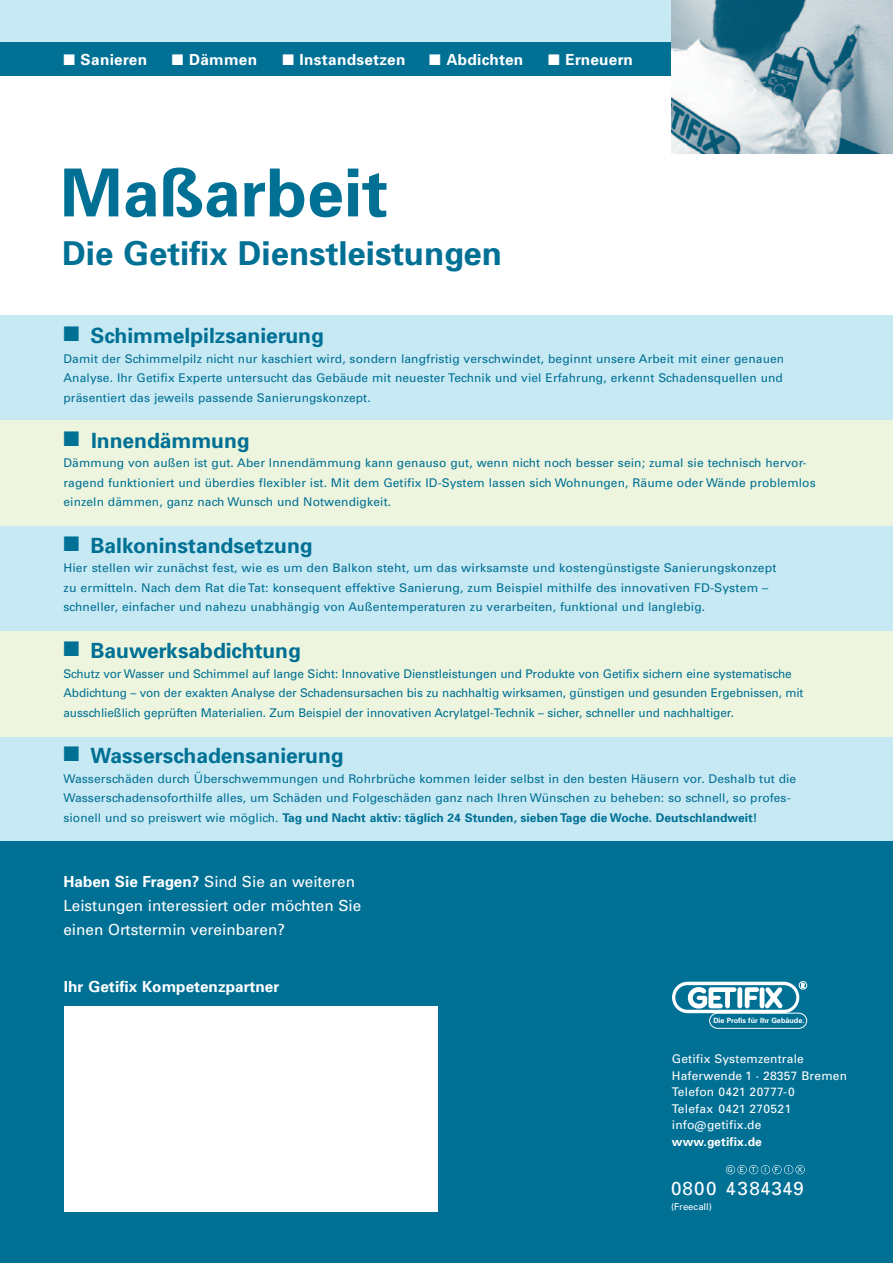
<style>
.page{position:relative;width:893px;height:1263px;background:#fff}
.page>*{position:absolute;margin:0;border:0;box-sizing:border-box;transform-origin:0 0}
.t1{font:700 66.3px "Univers";color:#007095}
.t2{font:700 33px "Univers";color:#007095}
.t3{font:700 21px "Univers";color:#007095}
.t4{font:18.75px "Univers";letter-spacing:.055em;color:#fff}
.t5{font:15.3px/24px "Univers";color:#fff}
.t6{font:700 15.3px "Univers";letter-spacing:.02em;color:#fff}
.t7{font:12px/19.5px "Univers";letter-spacing:.005em;color:#007095}
.t8{font:12px/16.5px "Univers";letter-spacing:.015em;color:#fff}
.t9{font:700 12px "Univers";letter-spacing:.015em;color:#fff}
.t10{font:9.45px "Univers";color:#fff}
.t11{font:700 7.2px "Univers";color:#fff}
.t12{font:6.9px "Univers";color:#fff}
.s1{font-weight:700}
</style>
<div class="page">
<div style="left:0;top:0;width:892px;height:53px;background:#c7e9f4"></div>
<div style="left:0;top:316px;width:892px;height:105px;background:#c7e9f4"></div>
<div style="left:0;top:526px;width:892px;height:105px;background:#c7e9f4"></div>
<div style="left:0;top:736px;width:892px;height:106px;background:#c7e9f4"></div>
<div style="left:0;top:421px;width:892px;height:105px;background:#edf5de"></div>
<div style="left:0;top:631px;width:892px;height:105px;background:#edf5de"></div>
<div style="left:0;top:842px;width:892px;height:421px;background:#007095"></div>
<div style="left:64px;top:1006px;width:374px;height:206px;background:#fff"></div>
<div style="left:799px;top:981px;width:8px;height:8px;border:1px solid #fff;border-radius:50%"></div>
<svg style="left:672px;top:982px;width:135px;height:47px"></svg>
<div style="left:726px;top:1165px;width:9px;height:9px;border:1px solid #fff;border-radius:50%"></div>
<div style="left:737px;top:1165px;width:10px;height:9px;border:1px solid #fff;border-radius:50%"></div>
<div style="left:749px;top:1165px;width:9px;height:9px;border:1px solid #fff;border-radius:50%"></div>
<div style="left:761px;top:1165px;width:9px;height:9px;border:1px solid #fff;border-radius:50%"></div>
<div style="left:795px;top:1165px;width:10px;height:9px;border:1px solid #fff;border-radius:50%"></div>
<div style="left:784px;top:1165px;width:9px;height:9px;border:1px solid #fff;border-radius:50%"></div>
<div style="left:772px;top:1165px;width:9px;height:9px;border:1px solid #fff;border-radius:50%"></div>
<div style="left:0;top:42px;width:689px;height:34px;background:#007095"></div>
<img style="left:672px;top:0;width:220px;height:153px">
<p class="t6" style="left:63px;top:53px;width:85px">■ Sanieren</p>
<p class="t6" style="left:172px;top:53px;width:87px">■ Dämmen</p>
<p class="t6" style="left:282px;top:53px;width:124px">■ Instandsetzen</p>
<p class="t6" style="left:429px;top:53px;width:96px">■ Abdichten</p>
<p class="t6" style="left:548px;top:53px;width:86px">■ Erneuern</p>
<h1 class="t1" style="left:60px;top:169px;width:329px">Maßarbeit</h1>
<h2 class="t2" style="left:62px;top:241px;width:441px">Die Getifix Dienstleistungen</h2>
<h3 class="t3" style="left:63px;top:327px;width:262px">■ Schimmelpilzsanierung</h3>
<p class="t7" style="left:63px;top:350px;width:722px;text-align:justify">Damit der Schimmelpilz nicht nur kaschiert wird, sondern langfristig verschwindet, beginnt unsere Arbeit mit einer genauen Analyse. Ihr Getifix Experte untersucht das Gebäude mit neuester Technik und viel Erfahrung, erkennt Schadensquellen und präsentiert das jeweils passende Sanierungskonzept.</p>
<h3 class="t3" style="left:63px;top:432px;width:188px">■ Innendämmung</h3>
<p class="t7" style="left:63px;top:454px;width:754px">Dämmung von außen ist gut. Aber Innendämmung kann genauso gut, wenn nicht noch besser sein; zumal sie technisch hervor&shy;ragend funktioniert und überdies flexibler ist. Mit dem Getifix ID-System lassen sich Wohnungen, Räume oder Wände problemlos einzeln dämmen, ganz nach Wunsch und Notwendigkeit.</p>
<h3 class="t3" style="left:63px;top:537px;width:251px">■ Balkoninstandsetzung</h3>
<p class="t7" style="left:63px;top:559px;width:714px">Hier stellen wir zunächst fest, wie es um den Balkon steht, um das wirksamste und kostengünstigste Sanierungskonzept zu ermitteln. Nach dem Rat die Tat: konsequent effektive Sanierung, zum Beispiel mithilfe des innovativen FD-System – schneller, einfacher und nahezu unabhängig von Außentemperaturen zu verarbeiten, funktional und langlebig.</p>
<h3 class="t3" style="left:63px;top:642px;width:239px">■ Bauwerksabdichtung</h3>
<p class="t7" style="left:63px;top:665px;width:741px">Schutz vor Wasser und Schimmel auf lange Sicht: Innovative Dienstleistungen und Produkte von Getifix sichern eine systematische<br>Abdichtung – von der exakten Analyse der Schadensursachen bis zu nachhaltig wirksamen, günstigen und gesunden Ergebnissen, mit ausschließlich geprüften Materialien. Zum Beispiel der innovativen Acrylatgel-Technik – sicher, schneller und nachhaltiger.</p>
<h3 class="t3" style="left:63px;top:747px;width:282px">■ Wasserschadensanierung</h3>
<p class="t7" style="left:63px;top:770px;width:734px">Wasserschäden durch Überschwemmungen und Rohrbrüche kommen leider selbst in den besten Häusern vor. Deshalb tut die<br>Wasserschadensoforthilfe alles, um Schäden und Folgeschäden ganz nach Ihren Wünschen zu beheben: so schnell, so profes&shy;sionell und so preiswert wie möglich. <span class="s1">Tag und Nacht aktiv: täglich 24 Stunden, sieben Tage die Woche. Deutschlandweit!</span></p>
<p class="t5" style="left:63px;top:871px;width:299px"><span class="s1">Haben Sie Fragen?</span> Sind Sie an weiteren<br>Leistungen interessiert oder möchten Sie einen Ortstermin vereinbaren?</p>
<p class="t6" style="left:64px;top:980px;width:217px">Ihr Getifix Kompetenzpartner</p>
<p class="t11" style="left:713px;top:1018px;width:93px">Die Profis für Ihr Gebäude.</p>
<p class="t8" style="left:672px;top:1052px;width:177px">Getifix Systemzentrale<br>Haferwende 1 · 28357 Bremen<br>Telefon 0421 20777-0<br>Telefax 0421 270521 info@getifix.de</p>
<p class="t9" style="left:672px;top:1137px;width:92px">www.getifix.de</p>
<h3 class="t4" style="left:671px;top:1182px;width:134px">0800 4384349</h3>
<p class="t10" style="left:671px;top:1203px;width:42px">(Freecall)</p>
<p class="t12" style="left:727px;top:1167px;width:30px">GET</p>
<p class="t12" style="left:764px;top:1167px;width:16px">I F</p>
<p class="t12" style="left:788px;top:1167px;width:16px">I X</p>
</div>
